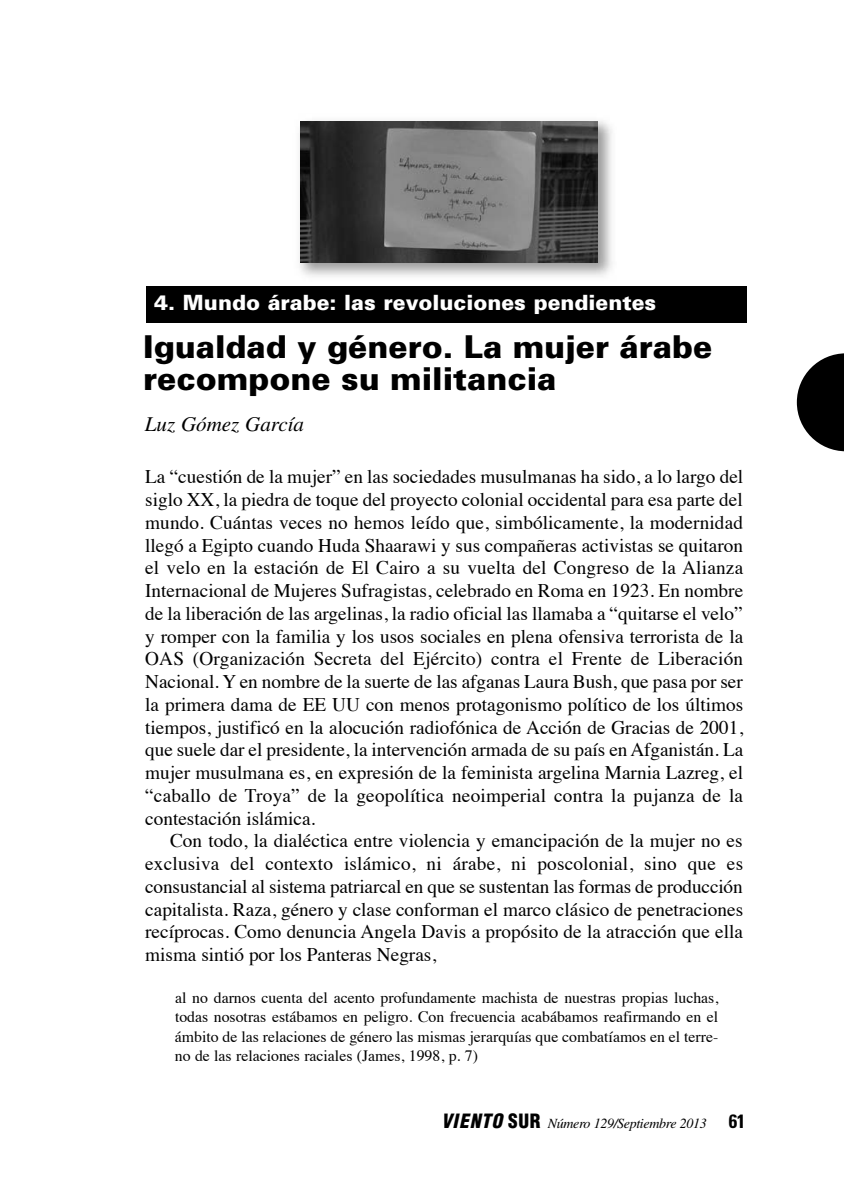
<style>
.page{position:relative;width:844px;height:1191px;background:#fff}
.page>*{position:absolute;margin:0;border:0;box-sizing:border-box;transform-origin:0 0}
.t1{font:900 31.5px/31.5px "Univers";color:#000}
.t2{font:900 21px "Univers";color:#fff}
.t3{font:italic 21px "Times";color:#000}
.t4{font:19.25px/22.8px "Times";color:#000;text-align:justify}
.t5{font:15.75px/19.2px "Times";color:#000;text-align:justify}
.t6{font:italic 14px "Times";letter-spacing:-.025em;color:#000}
.s1{font-family:"Helvetica";font-weight:900;font-stretch:condensed;font-size:19.25px}
.s2{font-family:"Helvetica";font-weight:900;font-style:normal;font-stretch:condensed;font-size:19.25px}
.s3{font-family:"Univers";font-weight:700;font-style:normal;font-stretch:condensed;font-size:19.25px}
</style>
<div class="page">
<svg style="left:796px;top:353px;width:47px;height:98px"></svg>
<div style="left:146px;top:286px;width:600px;height:36px;background:#000"></div>
<img style="left:299px;top:120px;width:313px;height:157px">
<img style="left:300px;top:121px;width:297px;height:142px">
<p class="t2" style="left:154px;top:295px;width:503px">4. Mundo árabe: las revoluciones pendientes</p>
<h1 class="t1" style="left:143px;top:334px;width:570px">Igualdad y género. La mujer árabe recompone su militancia</h1>
<p class="t3" style="left:145px;top:417px;width:160px">Luz Gómez García</p>
<p class="t4" style="left:145px;top:467px;width:599px">La “cuestión de la mujer” en las sociedades musulmanas ha sido, a lo largo del siglo XX, la piedra de toque del proyecto colonial occidental para esa parte del mundo. Cuántas veces no hemos leído que, simbólicamente, la modernidad llegó a Egipto cuando Huda Shaarawi y sus compañeras activistas se quitaron el velo en la estación de El Cairo a su vuelta del Congreso de la Alianza Internacional de Mujeres Sufragistas, celebrado en Roma en 1923. En nombre de la liberación de las argelinas, la radio oficial las llamaba a “quitarse el velo” y romper con la familia y los usos sociales en plena ofensiva terrorista de la OAS (Organización Secreta del Ejército) contra el Frente de Liberación Nacional. Y en nombre de la suerte de las afganas Laura Bush, que pasa por ser la primera dama de EE UU con menos protagonismo político de los últimos tiempos, justificó en la alocución radiofónica de Acción de Gracias de 2001, que suele dar el presidente, la intervención armada de su país en Afganistán. La mujer musulmana es, en expresión de la feminista argelina Marnia Lazreg, el “caballo de Troya” de la geopolítica neoimperial contra la pujanza de la contestación islámica.</p>
<p class="t4" style="left:145px;top:831px;width:599px;text-indent:25px">Con todo, la dialéctica entre violencia y emancipación de la mujer no es exclusiva del contexto islámico, ni árabe, ni poscolonial, sino que es consustancial al sistema patriarcal en que se sustentan las formas de producción capitalista. Raza, género y clase conforman el marco clásico de penetraciones recíprocas. Como denuncia Angela Davis a propósito de la atracción que ella misma sintió por los Panteras Negras,</p>
<p class="t5" style="left:175px;top:989px;width:544px">al no darnos cuenta del acento profundamente machista de nuestras propias luchas, todas nosotras estábamos en peligro. Con frecuencia acabábamos reafirmando en el ámbito de las relaciones de género las mismas jerarquías que combatíamos en el terre&shy;no de las relaciones raciales (James, 1998, p. 7)</p>
<p class="t6" style="left:441px;top:1118px;width:305px"><span class="s1">VIENTO</span> <span class="s2">SUR</span> Número 129/Septiembre 2013 <span class="s3">61</span></p>
</div>
